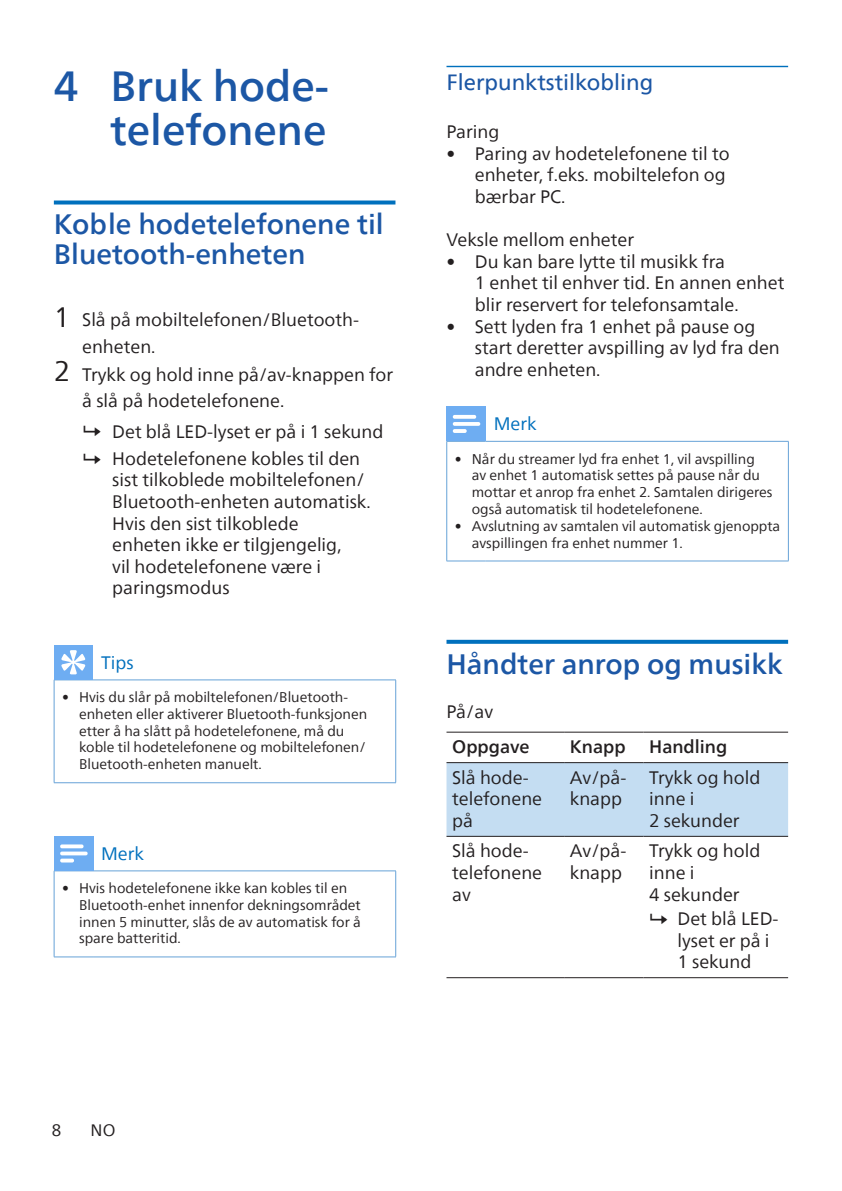
<style>
.page{position:relative;width:842px;height:1191px;background:#fff}
.page>*{position:absolute;margin:0;border:0;box-sizing:border-box;transform-origin:0 0}
.t1{font:500 42px/44px "Neue Frutiger World";color:#1c57a5;text-align:right}
.heading2{font:500 28px/30px "Neue Frutiger World";color:#1c57a5}
.head_3{font:22px "Neue Frutiger World";color:#1c57a5}
.Body{font:18px/21.6px "Neue Frutiger World";color:#231f20}
.Body-2{font:500 18px "Neue Frutiger World";color:#231f20}
.Body-3{font:18px "Neue Frutiger World";color:#0070bd}
.t2{font:16.4px "Neue Frutiger World";color:#231f20}
.t3{font:14px/16.8px "Neue Frutiger World";color:#231f20}
.s1{font-size:28px}
.s2{font-weight:300}
</style>
<div class="page">
<svg style="left:54px;top:200px;width:341px;height:4px"></svg>
<hr style="left:395px;top:680px;width:1px;height:102px;background:#66a2d7">
<hr style="left:54px;top:680px;width:1px;height:102px;background:#66a2d7">
<hr style="left:54px;top:782px;width:39px;height:1px;background:#66a2d7">
<hr style="left:93px;top:782px;width:303px;height:1px;background:#66a2d7">
<hr style="left:93px;top:679px;width:303px;height:1px;background:#66a2d7">
<hr style="left:54px;top:679px;width:39px;height:1px;background:#66a2d7">
<div style="left:54px;top:645px;width:39px;height:34px;background:#6eadf2"></div>
<svg style="left:61px;top:650px;width:24px;height:24px"></svg>
<hr style="left:395px;top:871px;width:1px;height:85px;background:#66a2d7">
<hr style="left:54px;top:871px;width:1px;height:85px;background:#66a2d7">
<hr style="left:54px;top:956px;width:39px;height:1px;background:#66a2d7">
<hr style="left:93px;top:956px;width:303px;height:1px;background:#66a2d7">
<hr style="left:93px;top:870px;width:303px;height:1px;background:#66a2d7">
<hr style="left:54px;top:870px;width:39px;height:1px;background:#66a2d7">
<div style="left:54px;top:836px;width:39px;height:34px;background:#6eadf2"></div>
<svg style="left:60px;top:844px;width:28px;height:18px"></svg>
<hr style="left:446px;top:66px;width:342px;height:1px;background:#0070bd">
<svg style="left:446px;top:640px;width:342px;height:4px"></svg>
<hr style="left:788px;top:441px;width:1px;height:120px;background:#66a2d7">
<hr style="left:446px;top:441px;width:1px;height:120px;background:#66a2d7">
<hr style="left:446px;top:560px;width:40px;height:1px;background:#66a2d7">
<hr style="left:486px;top:560px;width:303px;height:1px;background:#66a2d7">
<hr style="left:486px;top:441px;width:303px;height:1px;background:#66a2d7">
<hr style="left:446px;top:441px;width:40px;height:1px;background:#66a2d7">
<div style="left:446px;top:407px;width:40px;height:34px;background:#6eadf2"></div>
<svg style="left:453px;top:415px;width:27px;height:18px"></svg>
<div style="left:446px;top:763px;width:342px;height:73px;background:#c4ddf2"></div>
<hr style="left:446px;top:732px;width:118px;height:1px;background:#231f20">
<hr style="left:564px;top:732px;width:79px;height:1px;background:#231f20">
<hr style="left:643px;top:732px;width:145px;height:1px;background:#231f20">
<hr style="left:446px;top:762px;width:118px;height:1px;background:#231f20">
<hr style="left:564px;top:762px;width:79px;height:1px;background:#231f20">
<hr style="left:643px;top:762px;width:145px;height:1px;background:#231f20">
<hr style="left:446px;top:836px;width:118px;height:1px;background:#231f20">
<hr style="left:564px;top:836px;width:79px;height:1px;background:#231f20">
<hr style="left:643px;top:836px;width:145px;height:1px;background:#231f20">
<hr style="left:446px;top:977px;width:118px;height:1px;background:#231f20">
<hr style="left:564px;top:977px;width:79px;height:1px;background:#231f20">
<hr style="left:643px;top:977px;width:145px;height:1px;background:#231f20">
<p class="t1" style="left:54px;top:65px;width:277px">4 Bruk hode&shy;telefonene</p>
<p class="heading2" style="left:54px;top:210px;width:331px">Koble hodetelefonene til<br>Bluetooth-enheten</p>
<p class="Body" style="left:82px;top:307px;width:278px;line-height:26.6px;text-indent:-28px"><span class="s1">1</span> Slå på mobiltelefonen/Bluetooth&shy;enheten.</p>
<p class="Body" style="left:82px;top:361px;width:312px;line-height:26.6px;text-indent:-28px"><span class="s1">2</span> Trykk og hold inne på/av-knappen for å slå på hodetelefonene.</p>
<p class="Body" style="left:112px;top:421px;width:273px">Det blå LED-lyset er på i 1 sekund</p>
<p class="Body" style="left:112px;top:448px;width:260px">Hodetelefonene kobles til den sist tilkoblede mobiltelefonen/<br>Bluetooth-enheten automatisk.<br>Hvis den sist tilkoblede enheten ikke er tilgjengelig,<br>vil hodetelefonene være i paringsmodus</p>
<p class="Body-3" style="left:101px;top:648px;width:34px">Tips</p>
<p class="t3" style="left:79px;top:689px;width:290px;text-indent:-17px">• Hvis du slår på mobiltelefonen/Bluetooth&shy;enheten eller aktiverer Bluetooth-funksjonen etter å ha slått på hodetelefonene, må du koble til hodetelefonene og mobiltelefonen/ Bluetooth-enheten manuelt.</p>
<p class="Body-3" style="left:101px;top:839px;width:44px">Merk</p>
<p class="t3" style="left:79px;top:880px;width:283px;text-indent:-17px">• Hvis hodetelefonene ikke kan kobles til en Bluetooth-enhet innenfor dekningsområdet innen 5 minutter, slås de av automatisk for å spare batteritid.</p>
<p class="head_3" style="left:446px;top:65px;width:208px">Flerpunktstilkobling</p>
<p class="Body" style="left:446px;top:121px;width:54px">Paring</p>
<p class="Body" style="left:475px;top:143px;width:256px;text-indent:-28px"><span class="s2">•</span> Paring av hodetelefonene til to enheter, f.eks. mobiltelefon og bærbar PC.</p>
<p class="Body" style="left:446px;top:229px;width:189px">Veksle mellom enheter</p>
<p class="Body" style="left:475px;top:251px;width:311px;text-indent:-28px"><span class="s2">•</span> Du kan bare lytte til musikk fra<br>1 enhet til enhver tid. En annen enhet blir reservert for telefonsamtale.</p>
<p class="Body" style="left:475px;top:316px;width:306px;text-indent:-28px"><span class="s2">•</span> Sett lyden fra 1 enhet på pause og start deretter avspilling av lyd fra den andre enheten.</p>
<p class="Body-3" style="left:494px;top:410px;width:44px">Merk</p>
<p class="t3" style="left:472px;top:450px;width:302px;text-indent:-17px">• Når du streamer lyd fra enhet 1, vil avspilling av enhet 1 automatisk settes på pause når du mottar et anrop fra enhet 2. Samtalen dirigeres også automatisk til hodetelefonene.</p>
<p class="t3" style="left:472px;top:517px;width:310px;text-indent:-17px">• Avslutning av samtalen vil automatisk gjenoppta avspillingen fra enhet nummer 1.</p>
<p class="heading2" style="left:446px;top:649px;width:338px">Håndter anrop og musikk</p>
<p class="Body" style="left:446px;top:701px;width:48px">På/av</p>
<p class="Body-2" style="left:452px;top:732px;width:79px">Oppgave</p>
<p class="Body-2" style="left:570px;top:732px;width:57px">Knapp</p>
<p class="Body-2" style="left:649px;top:732px;width:80px">Handling</p>
<p class="Body" style="left:452px;top:766px;width:91px">Slå hode&shy;telefonene på</p>
<p class="Body" style="left:570px;top:766px;width:58px">Av/på&shy;knapp</p>
<p class="Body" style="left:649px;top:766px;width:113px">Trykk og hold inne i<br>2 sekunder</p>
<p class="Body" style="left:452px;top:840px;width:91px">Slå hode&shy;telefonene av</p>
<p class="Body" style="left:570px;top:840px;width:58px">Av/på&shy;knapp</p>
<p class="Body" style="left:649px;top:840px;width:113px">Trykk og hold inne i<br>4 sekunder</p>
<p class="Body" style="left:677px;top:908px;width:103px">Det blå LED&shy;lyset er på i<br>1 sekund</p>
<p class="t2" style="left:52px;top:1117px;width:11px">8</p>
<p class="t2" style="left:91px;top:1117px;width:26px">NO</p>
</div>
